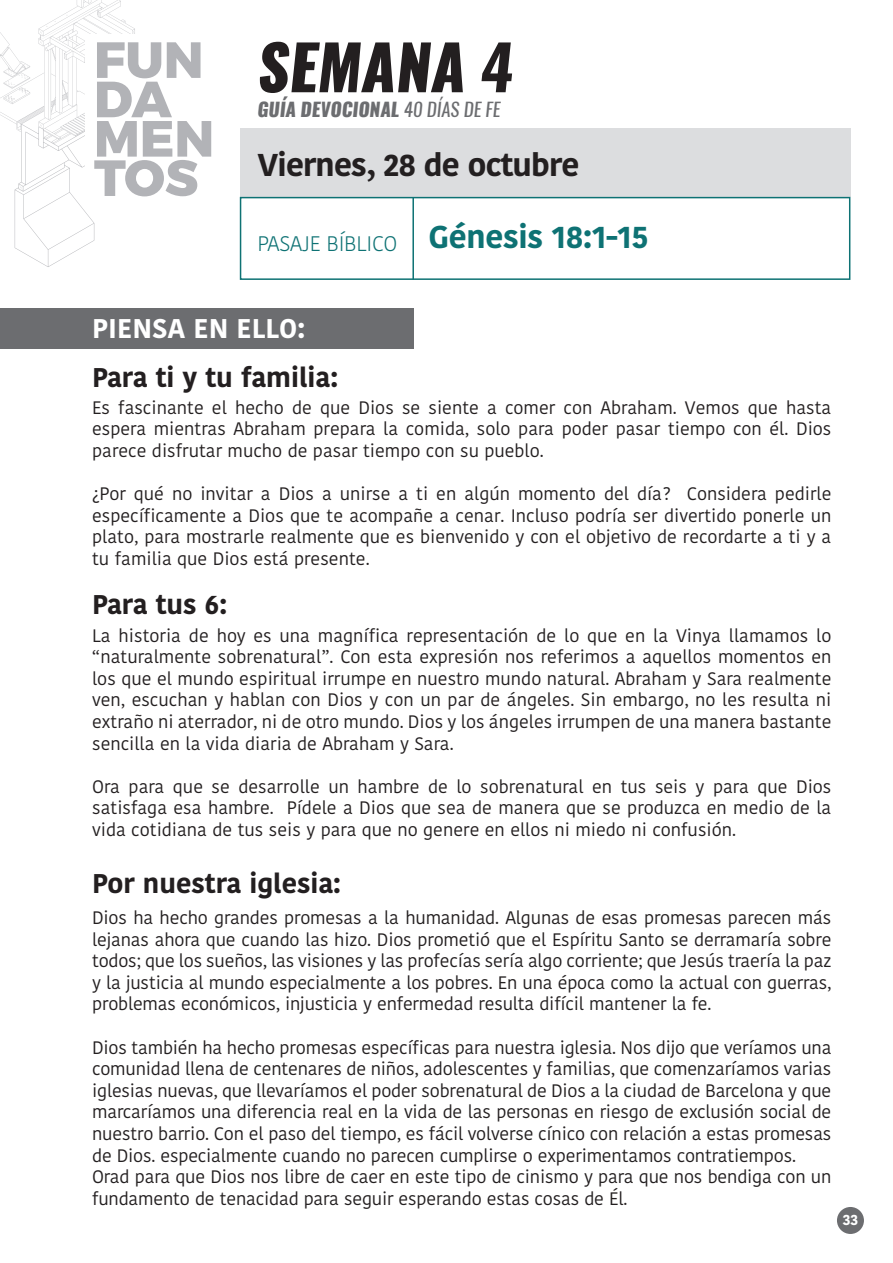
<style>
.page{position:relative;width:893px;height:1263px;background:#fff}
.page>*{position:absolute;margin:0;border:0;box-sizing:border-box;transform-origin:0 0}
.t1{font:italic 800 61.5px "Oswald";color:#231f20}
.t2{font:700 31.5px "Kohinoor Telugu";letter-spacing:-.01em;color:#0e7274}
.t3{font:700 31.5px "Kohinoor Telugu";letter-spacing:-.025em;color:#231f20}
.t4{font:700 27px "Kohinoor Telugu";color:#231f20}
.t5{font:700 27px "Kohinoor Telugu";color:#fff}
.t6{font:italic 800 18.9px "Oswald";color:#6c6d70}
.t7{font:18px/21.6px "Kohinoor Telugu";letter-spacing:-.01em;color:#231f20;text-align:justify}
.t8{font:700 15px "Kohinoor Telugu";color:#fff}
.s1{font-weight:400}
.s2{font-weight:300;font-size:21px}
</style>
<div class="page">
<div style="left:240px;top:129px;width:610px;height:68px;background:#dcdddf"></div>
<svg style="left:239px;top:196px;width:612px;height:84px"></svg>
<hr style="left:412px;top:197px;width:2px;height:83px;background:#0e7274">
<div style="left:837px;top:1207px;width:27px;height:27px;background:#6c6d70;border-radius:50%"></div>
<div style="left:0;top:308px;width:414px;height:40px;background:#6c6d70"></div>
<svg style="left:0;top:0;width:211px;height:267px"></svg>
<h1 class="t1" style="left:257px;top:24px;width:258px">SEMANA 4</h1>
<p class="t6" style="left:257px;top:96px;width:245px">GUÍA DEVOCIONAL <span class="s1">40 DÍAS DE FE</span></p>
<h2 class="t3" style="left:257px;top:147px;width:324px">Viernes, 28 de octubre</h2>
<h2 class="t2" style="left:257px;top:219px;width:393px"><span class="s2">PASAJE BÍBLICO</span> Génesis 18:1-15</h2>
<h3 class="t5" style="left:92px;top:312px;width:214px">PIENSA EN ELLO:</h3>
<h3 class="t4" style="left:92px;top:361px;width:247px">Para ti y tu familia:</h3>
<p class="t7" style="left:92px;top:397px;width:741px">Es fascinante el hecho de que Dios se siente a comer con Abraham. Vemos que hasta espera mientras Abraham prepara la comida, solo para poder pasar tiempo con él. Dios parece disfrutar mucho de pasar tiempo con su pueblo.</p>
<p class="t7" style="left:92px;top:483px;width:741px">¿Por qué no invitar a Dios a unirse a ti en algún momento del día? Considera pedirle específicamente a Dios que te acompañe a cenar. Incluso podría ser divertido ponerle un plato, para mostrarle realmente que es bienvenido y con el objetivo de recordarte a ti y a tu familia que Dios está presente.</p>
<h3 class="t4" style="left:92px;top:589px;width:137px">Para tus 6:</h3>
<p class="t7" style="left:92px;top:625px;width:741px">La historia de hoy es una magnífica representación de lo que en la Vinya llamamos lo “naturalmente sobrenatural”. Con esta expresión nos referimos a aquellos momentos en los que el mundo espiritual irrumpe en nuestro mundo natural. Abraham y Sara realmente ven, escuchan y hablan con Dios y con un par de ángeles. Sin embargo, no les resulta ni extraño ni aterrador, ni de otro mundo. Dios y los ángeles irrumpen de una manera bastante sencilla en la vida diaria de Abraham y Sara.</p>
<p class="t7" style="left:92px;top:776px;width:741px">Ora para que se desarrolle un hambre de lo sobrenatural en tus seis y para que Dios satisfaga esa hambre. Pídele a Dios que sea de manera que se produzca en medio de la vida cotidiana de tus seis y para que no genere en ellos ni miedo ni confusión.</p>
<h3 class="t4" style="left:92px;top:868px;width:250px">Por nuestra iglesia:</h3>
<p class="t7" style="left:92px;top:907px;width:741px">Dios ha hecho grandes promesas a la humanidad. Algunas de esas promesas parecen más lejanas ahora que cuando las hizo. Dios prometió que el Espíritu Santo se derramaría sobre todos; que los sueños, las visiones y las profecías sería algo corriente; que Jesús traería la paz y la justicia al mundo especialmente a los pobres. En una época como la actual con guerras, problemas económicos, injusticia y enfermedad resulta difícil mantener la fe.</p>
<p class="t7" style="left:92px;top:1036px;width:741px;text-align:left">Dios también ha hecho promesas específicas para nuestra iglesia. Nos dijo que veríamos una comunidad llena de centenares de niños, adolescentes y familias, que comenzaríamos varias iglesias nuevas, que llevaríamos el poder sobrenatural de Dios a la ciudad de Barcelona y que marcaríamos una diferencia real en la vida de las personas en riesgo de exclusión social de nuestro barrio. Con el paso del tiempo, es fácil volverse cínico con relación a estas promesas de Dios. especialmente cuando no parecen cumplirse o experimentamos contratiempos.<br>Orad para que Dios nos libre de caer en este tipo de cinismo y para que nos bendiga con un fundamento de tenacidad para seguir esperando estas cosas de Él.</p>
<p class="t8" style="left:843px;top:1211px;width:17px">33</p>
</div>
